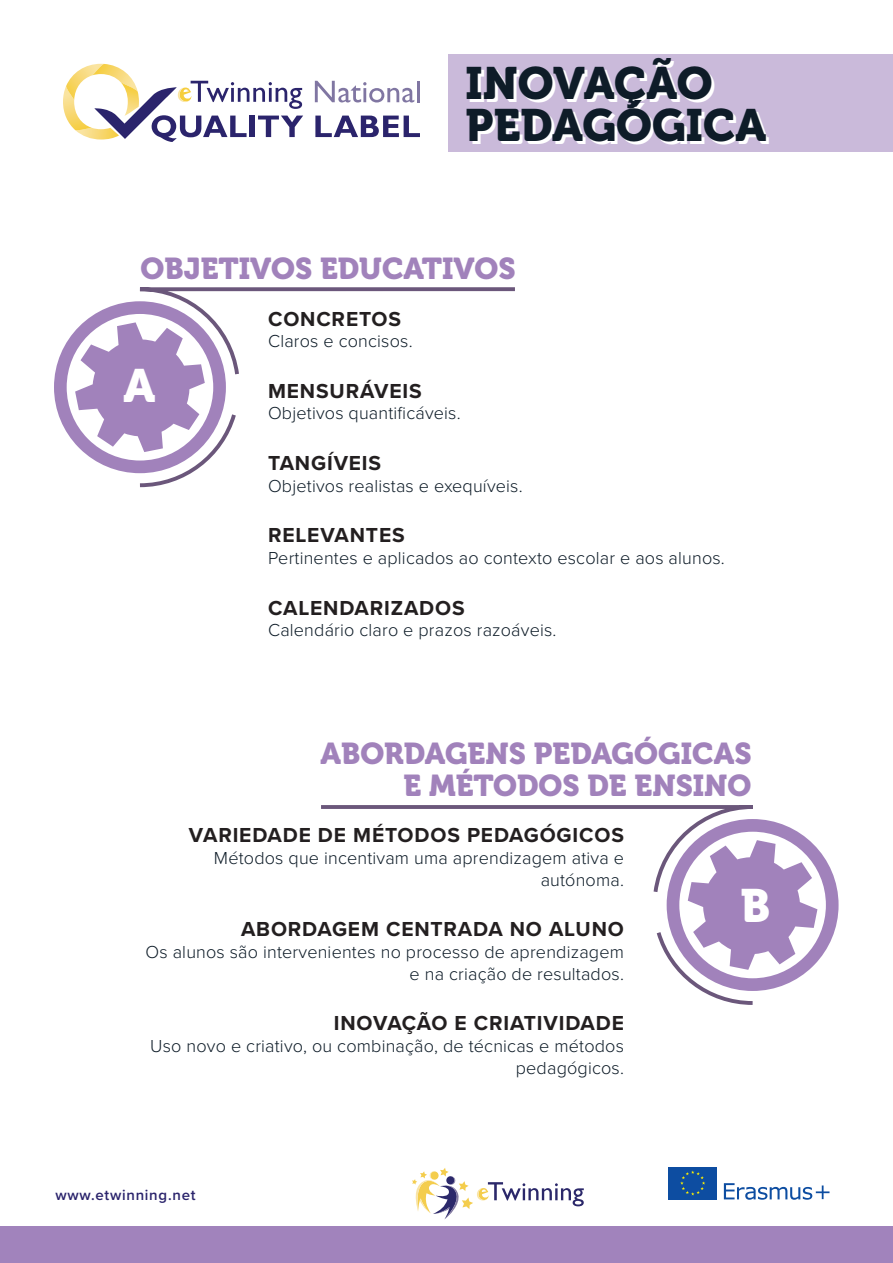
<style>
.page{position:relative;width:893px;height:1263px;background:#fff}
.page>*{position:absolute;margin:0;border:0;box-sizing:border-box;transform-origin:0 0}
.t1{font:46.5px "Museo 900";color:#fff}
.t2{font:45px/42px "Museo 900";color:#0e1c28}
.action_left{font:30px/32.4px "Museo 900";color:#a182bb;text-align:right}
.Specs_Title{font:700 21px "Proxima Nova";letter-spacing:.04em;color:#231f20}
.text{font:300 18px/21.6px "Proxima Nova";letter-spacing:.01em;color:#0e1c28;text-align:right}
.t3{font:600 15px "Proxima Nova";letter-spacing:.05em;color:#2b246c}
</style>
<div class="page">
<svg style="left:412px;top:1168px;width:172px;height:51px"></svg>
<svg style="left:724px;top:1183px;width:105px;height:17px"></svg>
<div style="left:668px;top:1167px;width:49px;height:32px;background:#0d4da1"></div>
<svg style="left:680px;top:1170px;width:25px;height:25px"></svg>
<div style="left:0;top:1227px;width:893px;height:36px;background:#a183bc"></div>
<div style="left:449px;top:54px;width:444px;height:98px;background:#cabada"></div>
<svg style="left:756px;top:819px;width:83px;height:172px"></svg>
<svg style="left:321px;top:805px;width:435px;height:200px"></svg>
<svg style="left:54px;top:301px;width:82px;height:173px"></svg>
<svg style="left:136px;top:287px;width:379px;height:201px"></svg>
<svg style="left:63px;top:64px;width:240px;height:78px"></svg>
<svg style="left:315px;top:116px;width:105px;height:21px"></svg>
<svg style="left:315px;top:81px;width:99px;height:21px"></svg>
<hr style="left:417px;top:81px;width:3px;height:21px;background:#8076a2">
<p class="t2" style="left:466px;top:63px;width:302px">INOVAÇÃO<br>PEDAGÓGICA</p>
<p class="action_left" style="left:140px;top:253px;width:377px">OBJETIVOS EDUCATIVOS</p>
<p class="Specs_Title" style="left:268px;top:303px;width:135px">CONCRETOS</p>
<p class="text" style="left:268px;top:329px;width:146px">Claros e concisos.</p>
<p class="Specs_Title" style="left:268px;top:375px;width:155px">MENSURÁVEIS</p>
<p class="text" style="left:268px;top:402px;width:194px">Objetivos quantificáveis.</p>
<p class="Specs_Title" style="left:268px;top:447px;width:115px">TANGÍVEIS</p>
<p class="text" style="left:268px;top:474px;width:256px">Objetivos realistas e exequíveis.</p>
<p class="Specs_Title" style="left:268px;top:520px;width:138px">RELEVANTES</p>
<p class="text" style="left:268px;top:546px;width:458px">Pertinentes e aplicados ao contexto escolar e aos alunos.</p>
<p class="Specs_Title" style="left:268px;top:592px;width:198px">CALENDARIZADOS</p>
<p class="text" style="left:268px;top:619px;width:290px">Calendário claro e prazos razoáveis.</p>
<p class="t1" style="left:124px;top:359px;width:33px">A</p>
<p class="action_left" style="left:320px;top:737px;width:433px">ABORDAGENS PEDAGÓGICAS<br>E MÉTODOS DE ENSINO</p>
<p class="Specs_Title" style="left:189px;top:820px;width:437px">VARIEDADE DE MÉTODOS PEDAGÓGICOS</p>
<p class="text" style="left:214px;top:846px;width:411px">Métodos que incentivam uma aprendizagem ativa e autónoma.</p>
<p class="Specs_Title" style="left:241px;top:914px;width:384px">ABORDAGEM CENTRADA NO ALUNO</p>
<p class="text" style="left:146px;top:940px;width:480px">Os alunos são intervenientes no processo de aprendizagem e na criação de resultados.</p>
<p class="Specs_Title" style="left:334px;top:1008px;width:292px">INOVAÇÃO E CRIATIVIDADE</p>
<p class="text" style="left:150px;top:1034px;width:475px">Uso novo e criativo, ou combinação, de técnicas e métodos pedagógicos.</p>
<p class="t1" style="left:740px;top:880px;width:32px">B</p>
<p class="t3" style="left:55px;top:1184px;width:142px">www.etwinning.net</p>
</div>
